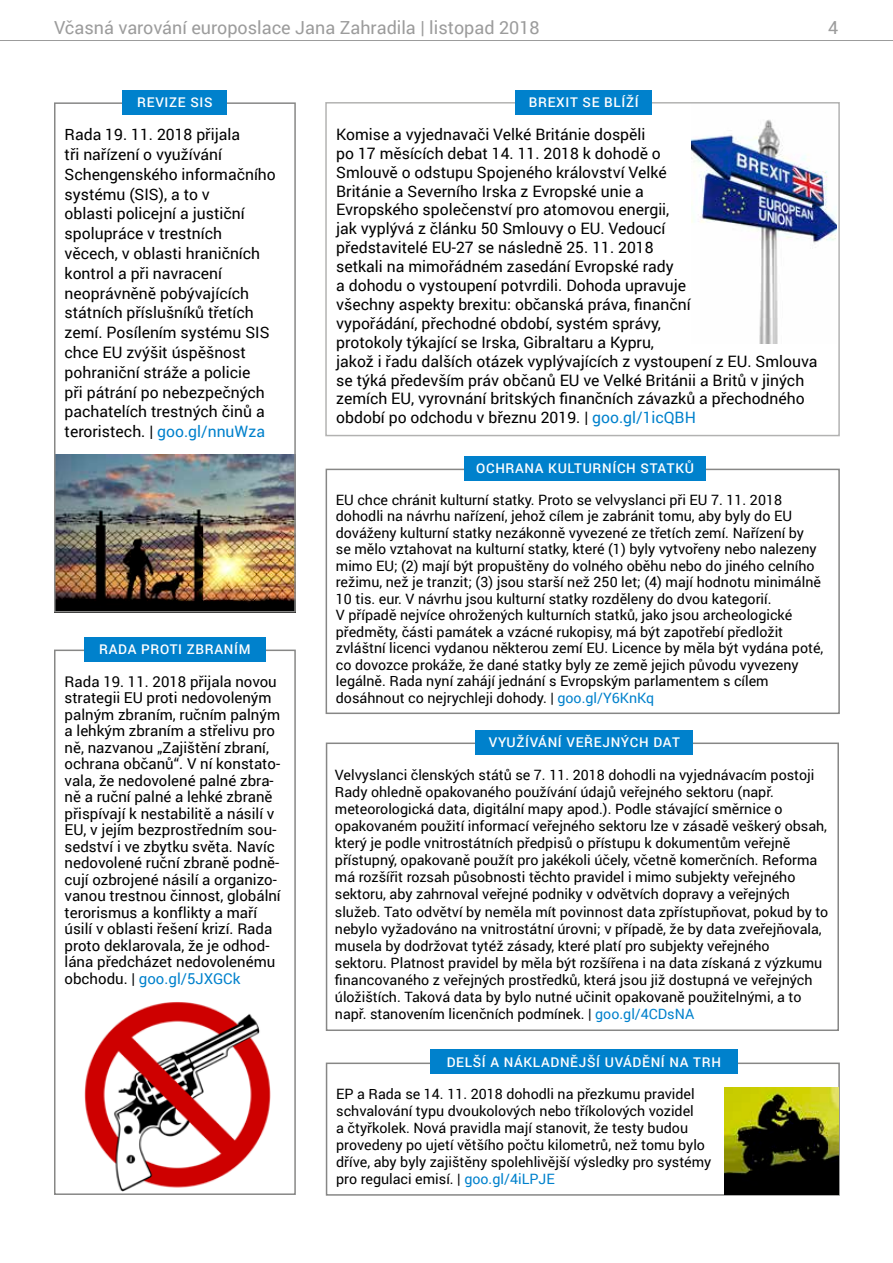
<style>
.page{position:relative;width:893px;height:1263px;background:#fff}
.page>*{position:absolute;margin:0;border:0;box-sizing:border-box;transform-origin:0 0}
.t1{font:18px "Roboto";color:#9c9c9c}
.t2{font:15.75px/19.8px "Roboto";color:#000}
.t3{font:15px/16.5px "Roboto";color:#000}
.t4{font:14.25px/17.1px "Roboto";color:#000}
.t5{font:500 13.35px "Roboto";letter-spacing:.05em;color:#fff}
.s1{color:#0081cc}
</style>
<div class="page">
<hr style="left:0;top:40px;width:893px;height:1px;background:#9c9c9c">
<div style="left:326px;top:742px;width:513px;height:289px;border:2px solid #878786"></div>
<div style="left:326px;top:1062px;width:514px;height:134px;border:2px solid #878786"></div>
<div style="left:430px;top:1049px;width:308px;height:25px;background:#0081cc"></div>
<div style="left:326px;top:469px;width:514px;height:245px;border:2px solid #878786"></div>
<div style="left:475px;top:730px;width:218px;height:25px;background:#0081cc"></div>
<img style="left:691px;top:119px;width:145px;height:224px">
<img style="left:725px;top:1087px;width:114px;height:108px">
<img style="left:84px;top:1002px;width:187px;height:190px">
<img style="left:57px;top:454px;width:236px;height:155px">
<div style="left:54px;top:102px;width:242px;height:510px;border:2px solid #878786"></div>
<div style="left:123px;top:90px;width:104px;height:25px;background:#0081cc"></div>
<div style="left:325px;top:102px;width:515px;height:334px;border:2px solid #878786"></div>
<div style="left:516px;top:90px;width:136px;height:24px;background:#0081cc"></div>
<div style="left:54px;top:649px;width:242px;height:546px;border:2px solid #878786"></div>
<div style="left:84px;top:637px;width:182px;height:25px;background:#0081cc"></div>
<div style="left:464px;top:456px;width:242px;height:25px;background:#0081cc"></div>
<p class="t1" style="left:54px;top:15px;width:487px">Včasná varování europoslace Jana Zahradila | listopad 2018</p>
<p class="t1" style="left:828px;top:15px;width:12px">4</p>
<p class="t5" style="left:137px;top:93px;width:77px">REVIZE SIS</p>
<p class="t2" style="left:65px;top:124px;width:213px">Rada 19. 11. 2018 přijala<br>tři nařízení o využívání<br>Schengenského informačního systému (SIS), a to v<br>oblasti policejní a justiční spolupráce v trestních věcech, v oblasti hraničních kontrol a při navracení neoprávněně pobývajících státních příslušníků třetích zemí. Posílením systému SIS chce EU zvýšit úspěšnost pohraniční stráže a policie<br>při pátrání po nebezpečných pachatelích trestných činů a teroristech. | <span class="s1">goo.gl/nnuWza</span></p>
<p class="t5" style="left:99px;top:640px;width:153px">RADA PROTI ZBRANÍM</p>
<p class="t3" style="left:65px;top:672px;width:218px">Rada 19. 11. 2018 přijala novou strategii EU proti nedovoleným palným zbraním, ručním palným a lehkým zbraním a střelivu pro ně, nazvanou „Zajištění zbraní, ochrana občanů“. V ní konstato&shy;vala, že nedovolené palné zbra&shy;ně a ruční palné a lehké zbraně přispívají k nestabilitě a násilí v<br>EU, v jejím bezprostředním sou&shy;sedství i ve zbytku světa. Navíc nedovolené ruční zbraně podně&shy;cují ozbrojené násilí a organizo&shy;vanou trestnou činnost, globální terorismus a konflikty a maří úsilí v oblasti řešení krizí. Rada proto deklarovala, že je odhod&shy;lána předcházet nedovolenému obchodu. | <span class="s1">goo.gl/5JXGCk</span></p>
<p class="t5" style="left:529px;top:93px;width:111px">BREXIT SE BLÍŽÍ</p>
<p class="t2" style="left:336px;top:124px;width:483px;line-height:18.9px">Komise a vyjednavači Velké Británie dospěli<br>po 17 měsících debat 14. 11. 2018 k dohodě o<br>Smlouvě o odstupu Spojeného království Velké<br>Británie a Severního Irska z Evropské unie a<br>Evropského společenství pro atomovou energii,<br>jak vyplývá z článku 50 Smlouvy o EU. Vedoucí<br>představitelé EU-27 se následně 25. 11. 2018<br>setkali na mimořádném zasedání Evropské rady<br>a dohodu o vystoupení potvrdili. Dohoda upravuje<br>všechny aspekty brexitu: občanská práva, finanční<br>vypořádání, přechodné období, systém správy,<br>protokoly týkající se Irska, Gibraltaru a Kypru,<br>jakož i řadu dalších otázek vyplývajících z vystoupení z EU. Smlouva se týká především práv občanů EU ve Velké Británii a Britů v jiných zemích EU, vyrovnání britských finančních závazků a přechodného období po odchodu v březnu 2019. | <span class="s1">goo.gl/1icQBH</span></p>
<p class="t5" style="left:476px;top:459px;width:219px">OCHRANA KULTURNÍCH STATKŮ</p>
<p class="t4" style="left:336px;top:491px;width:489px;line-height:16.5px">EU chce chránit kulturní statky. Proto se velvyslanci při EU 7. 11. 2018 dohodli na návrhu nařízení, jehož cílem je zabránit tomu, aby byly do EU dováženy kulturní statky nezákonně vyvezené ze třetích zemí. Nařízení by<br>se mělo vztahovat na kulturní statky, které (1) byly vytvořeny nebo nalezeny mimo EU; (2) mají být propuštěny do volného oběhu nebo do jiného celního režimu, než je tranzit; (3) jsou starší než 250 let; (4) mají hodnotu minimálně 10 tis. eur. V návrhu jsou kulturní statky rozděleny do dvou kategorií.<br>V případě nejvíce ohrožených kulturních statků, jako jsou archeologické předměty, části památek a vzácné rukopisy, má být zapotřebí předložit zvláštní licenci vydanou některou zemí EU. Licence by měla být vydána poté, co dovozce prokáže, že dané statky byly ze země jejich původu vyvezeny legálně. Rada nyní zahájí jednání s Evropským parlamentem s cílem dosáhnout co nejrychleji dohody. | <span class="s1">goo.gl/Y6KnKq</span></p>
<p class="t5" style="left:489px;top:733px;width:193px">VYUŽÍVÁNÍ VEŘEJNÝCH DAT</p>
<p class="t4" style="left:335px;top:765px;width:495px">Velvyslanci členských států se 7. 11. 2018 dohodli na vyjednávacím postoji Rady ohledně opakovaného používání údajů veřejného sektoru (např. meteorologická data, digitální mapy apod.). Podle stávající směrnice o opakovaném použití informací veřejného sektoru lze v zásadě veškerý obsah, který je podle vnitrostátních předpisů o přístupu k dokumentům veřejně přístupný, opakovaně použít pro jakékoli účely, včetně komerčních. Reforma má rozšířit rozsah působnosti těchto pravidel i mimo subjekty veřejného sektoru, aby zahrnoval veřejné podniky v odvětvích dopravy a veřejných služeb. Tato odvětví by neměla mít povinnost data zpřístupňovat, pokud by to nebylo vyžadováno na vnitrostátní úrovni; v případě, že by data zveřejňovala, musela by dodržovat tytéž zásady, které platí pro subjekty veřejného<br>sektoru. Platnost pravidel by měla být rozšířena i na data získaná z výzkumu financovaného z veřejných prostředků, která jsou již dostupná ve veřejných úložištích. Taková data by bylo nutné učinit opakovaně použitelnými, a to např. stanovením licenčních podmínek. | <span class="s1">goo.gl/4CDsNA</span></p>
<p class="t5" style="left:447px;top:1052px;width:276px">DELŠÍ A NÁKLADNĚJŠÍ UVÁDĚNÍ NA TRH</p>
<p class="t4" style="left:336px;top:1084px;width:377px">EP a Rada se 14. 11. 2018 dohodli na přezkumu pravidel schvalování typu dvoukolových nebo tříkolových vozidel<br>a čtyřkolek. Nová pravidla mají stanovit, že testy budou provedeny po ujetí většího počtu kilometrů, než tomu bylo dříve, aby byly zajištěny spolehlivější výsledky pro systémy pro regulaci emisí. | <span class="s1">goo.gl/4iLPJE</span></p>
</div>
